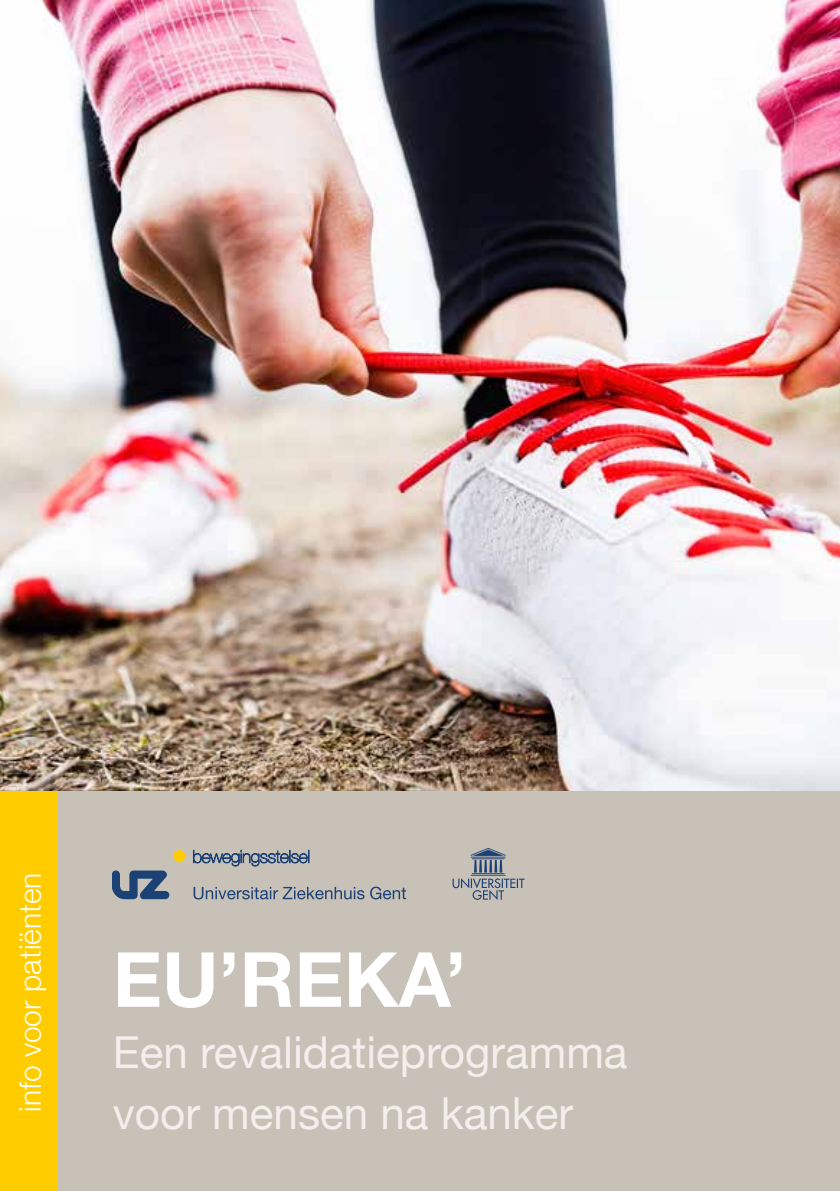
<style>
.page{position:relative;width:840px;height:1191px;background:#fff}
.page>*{position:absolute;margin:0;border:0;box-sizing:border-box;transform-origin:0 0}
.t1{font:700 76px "Helvetica Neue";color:#fff}
.t2{font:44px/61px "Helvetica Neue";color:#f2efed}
.t3{font:300 30px "Helvetica Neue";color:#fff}
</style>
<div class="page">
<img style="left:0;top:0;width:839px;height:791px">
<div style="left:38px;top:791px;width:801px;height:400px;background:#c7c1b8"></div>
<svg style="left:452px;top:848px;width:72px;height:52px"></svg>
<div style="left:173px;top:850px;width:12px;height:12px;background:#fc0;border-radius:50%"></div>
<svg style="left:112px;top:870px;width:57px;height:29px"></svg>
<svg style="left:193px;top:887px;width:171px;height:12px"></svg>
<svg style="left:370px;top:886px;width:36px;height:13px"></svg>
<svg style="left:193px;top:850px;width:116px;height:16px"></svg>
<div style="left:0;top:791px;width:57px;height:400px;background:#fc0"></div>
<p class="t3" style="left:6px;top:1111px;width:240px;rotate:-90deg">info voor patiënten</p>
<h1 class="t1" style="left:113px;top:920px;width:355px">EU’REKA’</h1>
<p class="t2" style="left:113px;top:1024px;width:516px">Een revalidatieprogramma voor mensen na kanker</p>
</div>
